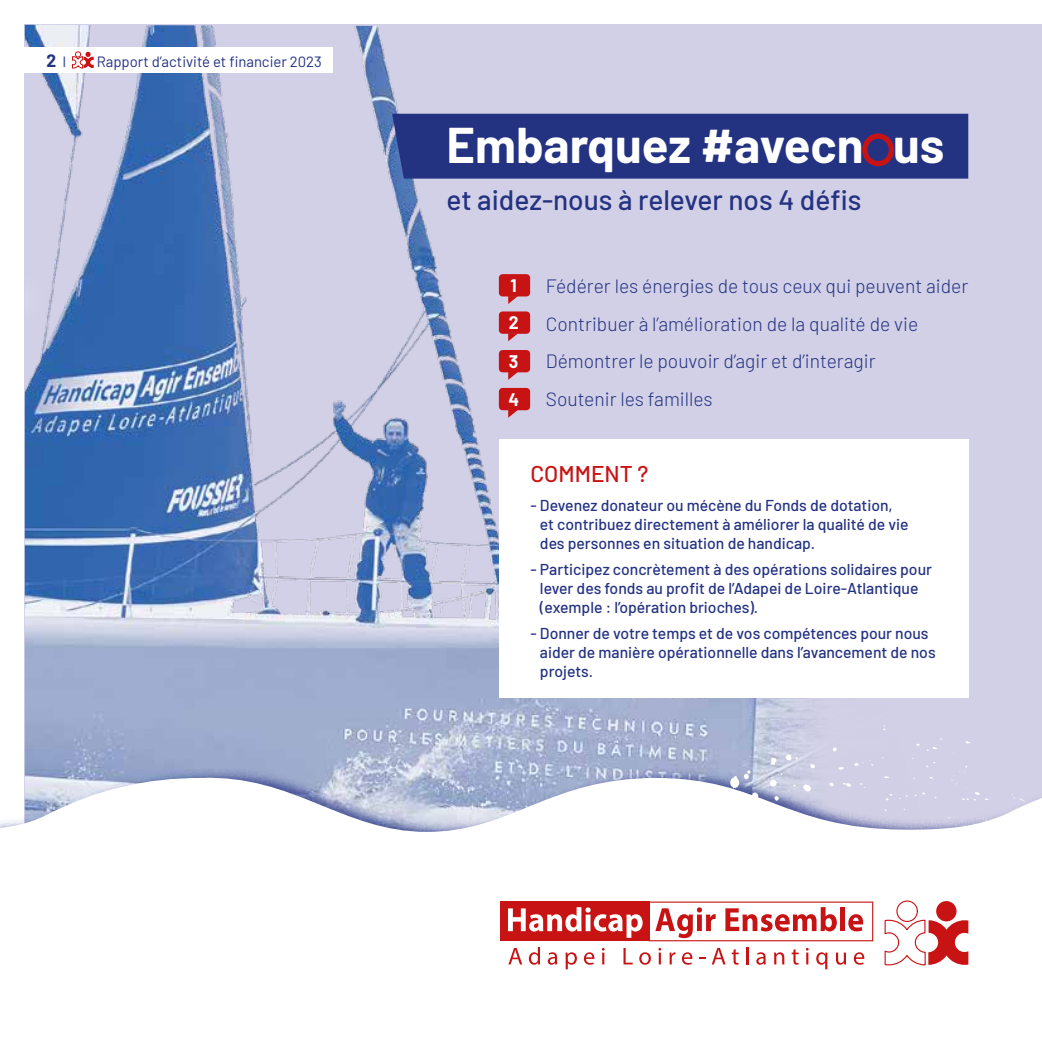
<style>
.page{position:relative;width:1042px;height:1042px;background:#fff}
.page>*{position:absolute;margin:0;border:0;box-sizing:border-box;transform-origin:0 0}
.t1{font:700 49px "Barlow";color:#fff}
.t2{font:500 28px "Barlow";color:#243282}
.t3{font:500 22.75px "Barlow";color:#c81314}
.t4{font:300 19.25px/37.4px "Barlow";color:#243282}
.t5{font:700 17.68px/38px "Barlow";color:#fff}
.t6{font:700 17.5px "Barlow";color:#243282}
.t7{font:500 15.75px/18.9px "Barlow";color:#243282}
.t8{font:14.88px "Barlow";color:#243282}
.s1{font-weight:400;font-size:14.88px}
</style>
<div class="page">
<div style="left:25px;top:25px;width:1017px;height:1017px;background:#d2d0e6"></div>
<img style="left:25px;top:25px;width:909px;height:740px">
<div style="left:0;top:48px;width:332px;height:25px;background:#fff"></div>
<svg style="left:72px;top:52px;width:22px;height:17px"></svg>
<div style="left:392px;top:114px;width:576px;height:65px;background:#243282"></div>
<div style="left:0;top:765px;width:1042px;height:277px;background:#243282;opacity:.75"></div>
<svg style="left:0;top:773px;width:1042px;height:269px;background:#f6f7fa"></svg>
<div style="left:936px;top:901px;width:20px;height:20px;background:#c81314;border-radius:50%"></div>
<svg style="left:884px;top:919px;width:84px;height:47px;background:#eaa6a7"></svg>
<div style="left:896px;top:900px;width:22px;height:22px;border:1px solid #c81314;border-radius:50%"></div>
<div style="left:500px;top:901px;width:149px;height:40px;background:#c81314"></div>
<svg style="left:508px;top:907px;width:134px;height:31px"></svg>
<svg style="left:649px;top:901px;width:224px;height:40px;background:#eeb8b9"></svg>
<svg style="left:508px;top:948px;width:14px;height:16px"></svg>
<svg style="left:529px;top:947px;width:11px;height:17px"></svg>
<svg style="left:548px;top:952px;width:9px;height:12px"></svg>
<svg style="left:565px;top:952px;width:12px;height:17px"></svg>
<svg style="left:584px;top:952px;width:10px;height:12px"></svg>
<svg style="left:602px;top:948px;width:2px;height:16px"></svg>
<svg style="left:623px;top:948px;width:10px;height:16px"></svg>
<svg style="left:639px;top:952px;width:12px;height:12px"></svg>
<svg style="left:658px;top:948px;width:3px;height:16px"></svg>
<svg style="left:669px;top:952px;width:6px;height:12px"></svg>
<svg style="left:682px;top:952px;width:10px;height:12px"></svg>
<svg style="left:712px;top:948px;width:13px;height:16px"></svg>
<svg style="left:732px;top:949px;width:7px;height:15px"></svg>
<svg style="left:746px;top:947px;width:2px;height:17px"></svg>
<svg style="left:756px;top:952px;width:10px;height:12px"></svg>
<svg style="left:774px;top:952px;width:10px;height:12px"></svg>
<svg style="left:791px;top:949px;width:7px;height:15px"></svg>
<svg style="left:806px;top:948px;width:2px;height:16px"></svg>
<svg style="left:816px;top:952px;width:11px;height:17px"></svg>
<svg style="left:836px;top:952px;width:10px;height:12px"></svg>
<svg style="left:854px;top:952px;width:10px;height:12px"></svg>
<div style="left:499px;top:440px;width:469px;height:258px;background:#fff"></div>
<div style="left:862px;top:133px;width:32px;height:33px;border:5px solid #c81314;border-radius:50%"></div>
<div style="left:499px;top:274px;width:31px;height:22px;background:#c81314;border-radius:4px"></div>
<svg style="left:508px;top:296px;width:10px;height:8px"></svg>
<div style="left:499px;top:311px;width:31px;height:23px;background:#c81314;border-radius:4px"></div>
<svg style="left:508px;top:333px;width:10px;height:8px"></svg>
<div style="left:499px;top:350px;width:31px;height:22px;background:#c81314;border-radius:4px"></div>
<svg style="left:508px;top:372px;width:10px;height:8px"></svg>
<div style="left:499px;top:388px;width:31px;height:22px;background:#c81314;border-radius:4px"></div>
<svg style="left:508px;top:410px;width:10px;height:8px"></svg>
<svg style="left:985px;top:819px;width:9px;height:3px"></svg>
<svg style="left:833px;top:747px;width:4px;height:4px"></svg>
<svg style="left:1011px;top:792px;width:15px;height:11px"></svg>
<svg style="left:951px;top:766px;width:43px;height:34px"></svg>
<svg style="left:929px;top:776px;width:4px;height:3px"></svg>
<svg style="left:926px;top:762px;width:9px;height:5px"></svg>
<svg style="left:843px;top:782px;width:8px;height:5px"></svg>
<svg style="left:926px;top:746px;width:11px;height:5px"></svg>
<svg style="left:899px;top:794px;width:17px;height:5px"></svg>
<svg style="left:885px;top:794px;width:7px;height:6px"></svg>
<svg style="left:860px;top:783px;width:5px;height:5px"></svg>
<svg style="left:803px;top:784px;width:9px;height:8px"></svg>
<svg style="left:770px;top:757px;width:7px;height:8px"></svg>
<svg style="left:829px;top:782px;width:4px;height:4px"></svg>
<svg style="left:838px;top:760px;width:36px;height:13px"></svg>
<svg style="left:810px;top:764px;width:5px;height:8px"></svg>
<svg style="left:788px;top:784px;width:8px;height:8px"></svg>
<svg style="left:774px;top:796px;width:5px;height:5px"></svg>
<svg style="left:769px;top:772px;width:13px;height:15px"></svg>
<svg style="left:730px;top:765px;width:33px;height:34px"></svg>
<svg style="left:785px;top:754px;width:13px;height:8px"></svg>
<p class="t6" style="left:47px;top:48px;width:21px">2 <span class="s1">I</span></p>
<p class="t8" style="left:97px;top:51px;width:227px">Rapport d’activité et financier 2023</p>
<h1 class="t1" style="left:446px;top:109px;width:499px">Embarquez #avecn us</h1>
<h2 class="t2" style="left:446px;top:179px;width:416px">et aidez-nous à relever nos 4 défis</h2>
<p class="t5" style="left:508px;top:265px;width:12px">1<br>2<br>3<br>4</p>
<p class="t4" style="left:546px;top:266px;width:424px">Fédérer les énergies de tous ceux qui peuvent aider Contribuer à l’amélioration de la qualité de vie Démontrer le pouvoir d’agir et d’interagir<br>Soutenir les familles</p>
<h3 class="t3" style="left:530px;top:457px;width:119px">COMMENT ?</h3>
<p class="t7" style="left:540px;top:494px;width:370px;text-indent:-9px">- Devenez donateur ou mécène du Fonds de dotation, et contribuez directement à améliorer la qualité de vie des personnes en situation de handicap.</p>
<p class="t7" style="left:540px;top:558px;width:393px;text-indent:-9px">- Participez concrètement à des opérations solidaires pour lever des fonds au profit de l’Adapei de Loire-Atlantique (exemple : l’opération brioches).</p>
<p class="t7" style="left:540px;top:623px;width:397px;text-indent:-9px">- Donner de votre temps et de vos compétences pour nous aider de manière opérationnelle dans l’avancement de nos projets.</p>
</div>
